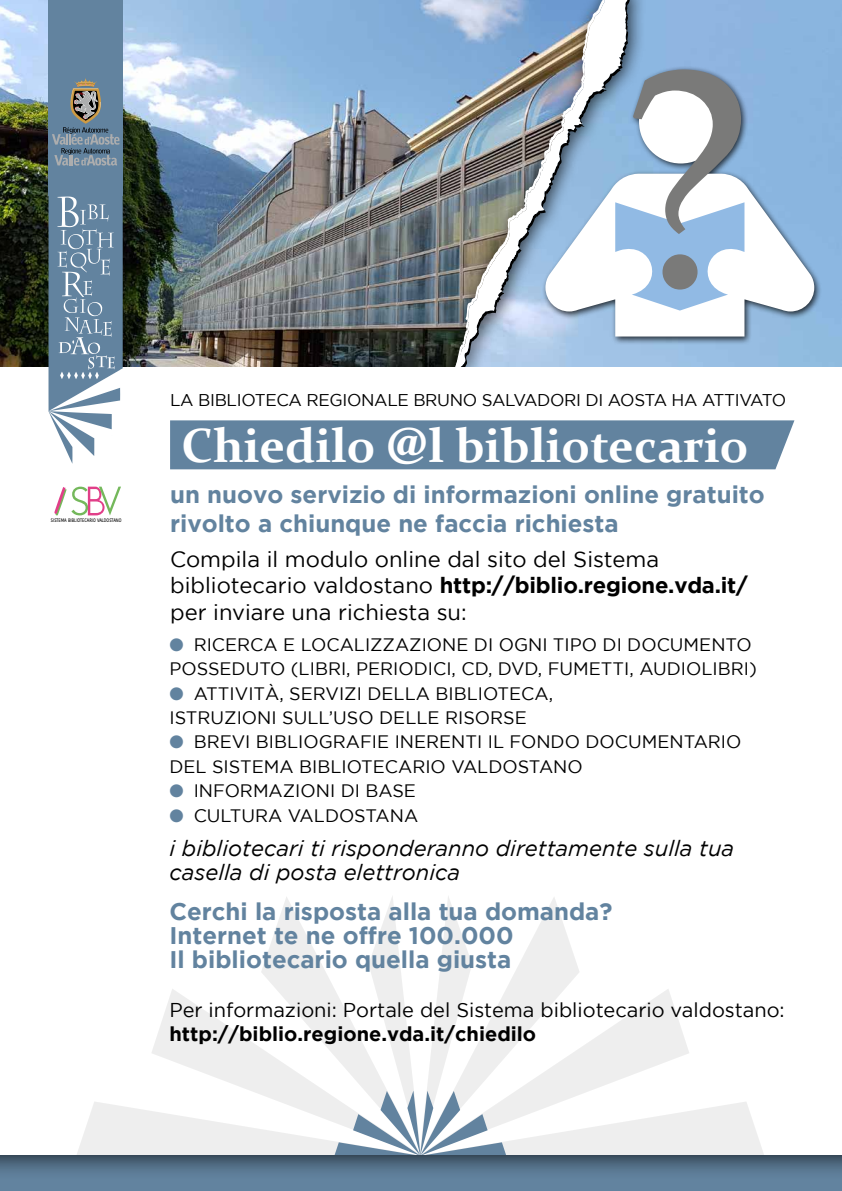
<style>
.page{position:relative;width:842px;height:1191px;background:#fff}
.page>*{position:absolute;margin:0;border:0;box-sizing:border-box;transform-origin:0 0}
.t1{font:700 48px "Constantia";color:#fff}
.t2{font:700 24px/24px "Gotham";color:#62839f}
.t3{font:22px/26.4px "Gotham";color:#000}
.t4{font:italic 22px/24.4px "Gotham";color:#000}
.t5{font:20px "Gotham";color:#000}
.t6{font:700 20px "Gotham";color:#000}
.t7{font:18px/24.4px "Gotham";color:#000}
.t8{font:17px "Gotham";letter-spacing:-.02em;color:#000}
.t9{font:500 5px "Kohinoor Bangla";color:#000;scale:.82 1}
.s1{font-weight:700}
.s2{color:#62839f}
</style>
<div class="page">
<img style="left:0;top:0;width:443px;height:367px">
<svg style="left:77px;top:896px;width:337px;height:258px"></svg>
<svg style="left:427px;top:896px;width:337px;height:258px"></svg>
<svg style="left:334px;top:1090px;width:172px;height:64px"></svg>
<div style="left:0;top:1154px;width:842px;height:37px;background:#000;opacity:.75"></div>
<div style="left:443px;top:0;width:204px;height:385px;background:#000;opacity:.75"></div>
<svg style="left:455px;top:0;width:4px;height:367px"></svg>
<div style="left:0;top:367px;width:842px;height:111px;background:#fff"></div>
<div style="left:170px;top:420px;width:624px;height:49px;background:#62839f"></div>
<svg style="left:54px;top:486px;width:67px;height:30px"></svg>
<svg style="left:49px;top:196px;width:74px;height:268px"></svg>
<div style="left:49px;top:0;width:74px;height:196px;background:#62839f"></div>
<svg style="left:52px;top:78px;width:68px;height:88px"></svg>
<div style="left:541px;top:65px;width:281px;height:279px;background:#8ab5df"></div>
<svg style="left:749px;top:184px;width:65px;height:152px"></svg>
<img style="left:459px;top:0;width:290px;height:367px">
<p class="t9" style="left:51px;top:516px;width:88px">SISTEMA BIBLIOTECARIO VALDOSTANO</p>
<p class="t8" style="left:170px;top:390px;width:617px">LA BIBLIOTECA REGIONALE BRUNO SALVADORI DI AOSTA HA ATTIVATO</p>
<h1 class="t1" style="left:182px;top:412px;width:569px">Chiedilo @l bibliotecario</h1>
<h2 class="t2" style="left:170px;top:479px;width:596px;line-height:28.8px">un nuovo servizio di informazioni online gratuito rivolto a chiunque ne faccia richiesta</h2>
<p class="t3" style="left:170px;top:546px;width:579px">Compila il modulo online dal sito del Sistema bibliotecario valdostano <span class="s1">http://biblio.regione.vda.it/ </span>per inviare una richiesta su:</p>
<p class="t7" style="left:169px;top:632px;width:589px"><span class="s2">●</span> RICERCA E LOCALIZZAZIONE DI OGNI TIPO DI DOCUMENTO<br>POSSEDUTO (LIBRI, PERIODICI, CD, DVD, FUMETTI, AUDIOLIBRI)</p>
<p class="t7" style="left:169px;top:681px;width:385px"><span class="s2">●</span> ATTIVITÀ, SERVIZI DELLA BIBLIOTECA,<br>ISTRUZIONI SULL’USO DELLE RISORSE</p>
<p class="t7" style="left:169px;top:729px;width:573px"><span class="s2">●</span> BREVI BIBLIOGRAFIE INERENTI IL FONDO DOCUMENTARIO<br>DEL SISTEMA BIBLIOTECARIO VALDOSTANO</p>
<p class="t7" style="left:169px;top:778px;width:248px"><span class="s2">●</span> INFORMAZIONI DI BASE</p>
<p class="t7" style="left:169px;top:802px;width:250px"><span class="s2">●</span> CULTURA VALDOSTANA</p>
<p class="t4" style="left:169px;top:836px;width:566px">i bibliotecari ti risponderanno direttamente sulla tua casella di posta elettronica</p>
<h2 class="t2" style="left:169px;top:899px;width:445px">Cerchi la risposta alla tua domanda?<br>Internet te ne offre 100.000<br>Il bibliotecario quella giusta</h2>
<p class="t5" style="left:169px;top:999px;width:617px">Per informazioni: Portale del Sistema bibliotecario valdostano:</p>
<p class="t6" style="left:169px;top:1022px;width:368px">http://biblio.regione.vda.it/chiedilo</p>
</div>
